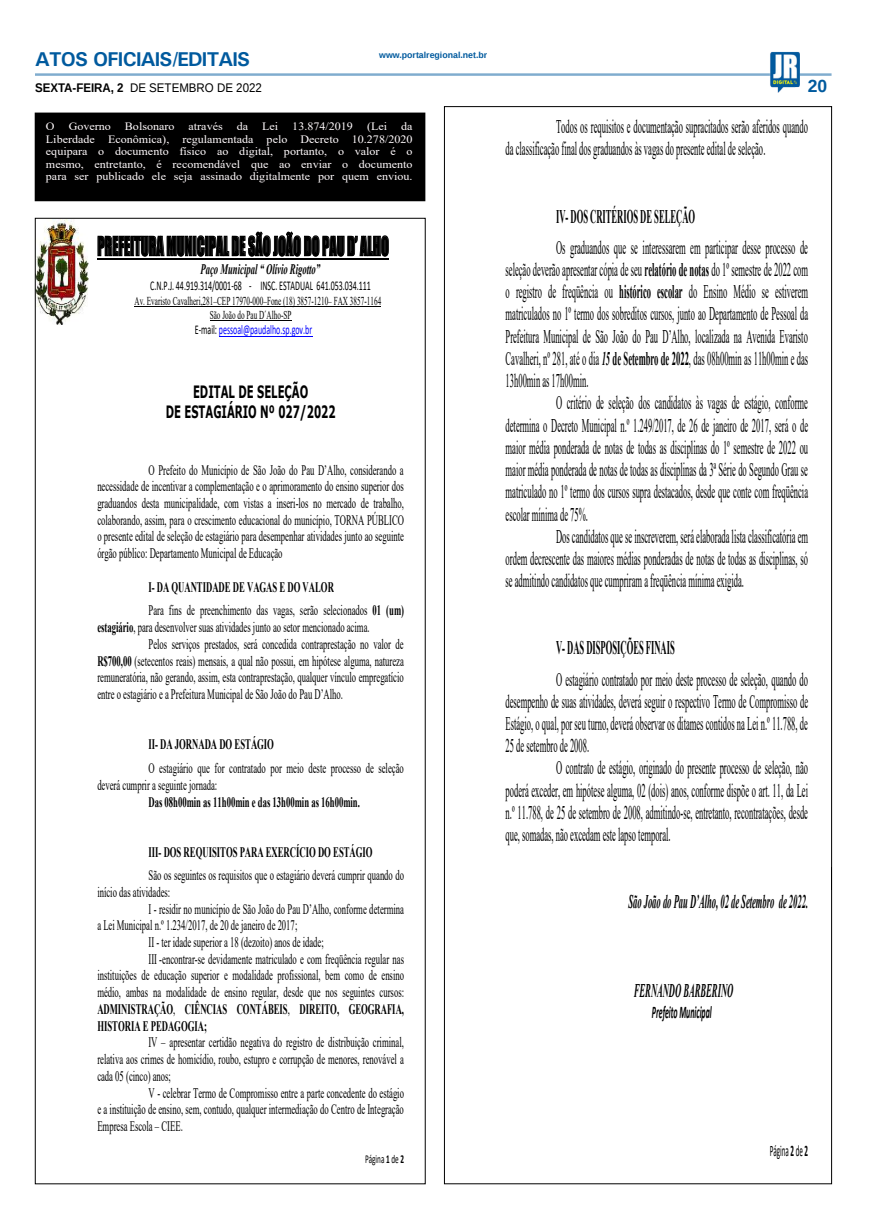
<style>
.page{position:relative;width:869px;height:1223px;background:#fff}
.page>*{position:absolute;margin:0;border:0;box-sizing:border-box;transform-origin:0 0}
.t1{font:24.25px "Impact";color:#000;scale:.6 1}
.TITULO_PG{font:700 20px "Univers";letter-spacing:-.04em;color:#005a9e}
.t2{font:19.38px/31.1px "Times New Roman";color:#000;scale:.44 1}
.t3{font:italic 700 19.38px "Times New Roman";color:#000;scale:.44 1}
.t4{font:italic 700 17.75px "Calibri";color:#000;scale:.44 1}
.TÍTULO{font:700 17.5px "Liberation Sans";color:#005a9e}
.t5{font:700 17px/20.6px "Verdana";color:#000;text-align:center;scale:.6 1}
.t6{font:16px "Calibri";color:#000;scale:.44 1}
.t7{font:14.5px/16.8px "Times New Roman";color:#000;scale:.6 1}
.t8{font:700 14.5px/17px "Times New Roman";color:#000;scale:.6 1}
.t9{font:italic 700 14.5px "Times New Roman";color:#000;scale:.6 1}
.t10{font:13.38px "Calibri";color:#000;scale:.6 1}
.t11{font:13.38px "Calibri";color:#00f;scale:.6 1}
.DATA_PG{font:12.5px "Liberation Sans";color:#000;scale:.92 1}
.t12{font:12px/13.8px "Times New Roman";letter-spacing:.005em;color:#000;scale:.6 1}
.t13{font:12px "Calibri";color:#000;scale:.6 1}
.t14{font:11.25px/12.5px "Times New Roman";color:#fffbfd;scale:1.07 1}
.DATA_PG-2{font:700 8.75px "Liberation Sans";color:#005a9e}
.s1{font-weight:700}
.s2{color:#000}
.s3{font-weight:400}
.s4{font-weight:700;font-style:italic}
</style>
<div class="page">
<hr style="left:35px;top:73px;width:796px;height:3px;background:#005a9e">
<img style="left:768px;top:52px;width:31px;height:41px">
<div style="left:35px;top:113px;width:389px;height:88px;background:#000"></div>
<img style="left:37px;top:220px;width:51px;height:105px">
<svg style="left:97px;top:231px;width:291px;height:26px"></svg>
<hr style="left:97px;top:258px;width:292px;height:1px;background:#000">
<hr style="left:135px;top:306px;width:246px;height:1px;background:#000">
<hr style="left:210px;top:320px;width:81px;height:1px;background:#000">
<hr style="left:219px;top:335px;width:93px;height:1px;background:#00f">
<p class="TITULO_PG" style="left:35px;top:47px;width:217px">ATOS OFICIAIS/EDITAIS</p>
<p class="DATA_PG" style="left:35px;top:81px;width:248px"><span class="s1">SEXTA-FEIRA, 2</span> DE SETEMBRO DE 2022</p>
<p class="DATA_PG-2" style="left:379px;top:49px;width:110px">www.portalregional.net.br</p>
<p class="t14" style="left:46px;top:120px;width:344px">O Governo Bolsonaro através da Lei 13.874/2019 (Lei da</p>
<p class="t14" style="left:46px;top:132px;width:344px">Liberdade Econômica), regulamentada pelo Decreto 10.278/2020</p>
<p class="t14" style="left:46px;top:145px;width:344px">equipara o documento físico ao digital, portanto, o valor é o</p>
<p class="t14" style="left:46px;top:157px;width:344px">mesmo, entretanto, é recomendável que ao enviar o documento para ser publicado ele seja assinado digitalmente por quem enviou.</p>
<p class="t1" style="left:97px;top:227px;width:487px">PREFEITURA MUNICIPAL DE SÃO JOÃO DO PAU D’ ALHO</p>
<p class="t9" style="left:200px;top:259px;width:201px">Paço Municipal “ Olívio Rigotto”</p>
<p class="t10" style="left:150px;top:276px;width:369px">C.N.P.J. 44.919.314/0001-68 - INSC. ESTADUAL 641.053.034.111</p>
<p class="t12" style="left:210px;top:293px;width:287px;text-indent:-75px">Av. Evaristo Cavalheri,281–CEP 17970-000–Fone (18) 3857-1210– FAX 3857-1164<br>São João do Pau D´Alho-SP</p>
<p class="t11" style="left:195px;top:320px;width:197px"><span class="s2">E-mail:</span> pessoal@paudalho.sp.gov.br</p>
<p class="t5" style="left:166px;top:381px;width:284px">EDITAL DE SELEÇÃO<br>DE ESTAGIÁRIO Nº 027/2022</p>
<p class="t7" style="left:97px;top:461px;width:512px;text-align:justify;text-indent:51px">O Prefeito do Município de São João do Pau D’Alho, considerando a necessidade de incentivar a complementação e o aprimoramento do ensino superior dos graduandos desta municipalidade, com vistas a inseri-los no mercado de trabalho, colaborando, assim, para o crescimento educacional do município, TORNA PÚBLICO o presente edital de seleção de estagiário para desempenhar atividades junto ao seguinte órgão público: Departamento Municipal de Educação</p>
<p class="t7" style="left:148px;top:575px;width:427px;line-height:23.4px"><span class="s1">I- DA QUANTIDADE DE VAGAS E DO VALOR<br></span>Para fins de preenchimento das vagas, serão selecionados <span class="s1">01 (um)</span></p>
<p class="t7" style="left:97px;top:618px;width:455px"><span class="s1">estagiário</span>, para desenvolver suas atividades junto ao setor mencionado acima.</p>
<p class="t7" style="left:148px;top:635px;width:427px">Pelos serviços prestados, será concedida contraprestação no valor de</p>
<p class="t7" style="left:97px;top:652px;width:512px"><span class="s1">R$700,00</span> (setecentos reais) mensais, a qual não possui, em hipótese alguma, natureza</p>
<p class="t7" style="left:97px;top:668px;width:512px">remuneratória, não gerando, assim, esta contraprestação, qualquer vínculo empregatício</p>
<p class="t7" style="left:97px;top:685px;width:411px">entre o estagiário e a Prefeitura Municipal de São João do Pau D’Alho.</p>
<p class="t7" style="left:148px;top:732px;width:427px;line-height:23.4px"><span class="s1">II- DA JORNADA DO ESTÁGIO<br></span>O estagiário que for contratado por meio deste processo de seleção</p>
<p class="t8" style="left:148px;top:775px;width:354px;text-indent:-51px"><span class="s3">deverá cumprir a seguinte jornada:<br></span>Das 08h00min as 11h00min e das 13h00min as 16h00min.</p>
<p class="t7" style="left:148px;top:839px;width:427px;line-height:23.4px"><span class="s1">III- DOS REQUISITOS PARA EXERCÍCIO DO ESTÁGIO<br></span>São os seguintes os requisitos que o estagiário deverá cumprir quando do</p>
<p class="t7" style="left:97px;top:883px;width:123px">início das atividades:</p>
<p class="t7" style="left:148px;top:899px;width:427px">I - residir no município de São João do Pau D’Alho, conforme determina</p>
<p class="t7" style="left:97px;top:916px;width:335px">a Lei Municipal n.º 1.234/2017, de 20 de janeiro de 2017;</p>
<p class="t7" style="left:148px;top:933px;width:294px">II - ter idade superior a 18 (dezoito) anos de idade;</p>
<p class="t7" style="left:148px;top:950px;width:427px">III -encontrar-se devidamente matriculado e com freqüência regular nas</p>
<p class="t7" style="left:97px;top:966px;width:512px">instituições de educação superior e modalidade profissional, bem como de ensino</p>
<p class="t7" style="left:97px;top:983px;width:512px">médio, ambas na modalidade de ensino regular, desde que nos seguintes cursos:</p>
<p class="t8" style="left:97px;top:1000px;width:512px">ADMINISTRAÇÃO<span class="s3">,</span> CIÊNCIAS CONTÁBEIS<span class="s3">,</span> DIREITO, GEOGRAFIA,</p>
<p class="t8" style="left:97px;top:1017px;width:184px">HISTORIA E PEDAGOGIA;</p>
<p class="t7" style="left:148px;top:1033px;width:427px">IV – apresentar certidão negativa do registro de distribuição criminal,</p>
<p class="t7" style="left:97px;top:1050px;width:512px">relativa aos crimes de homicídio, roubo, estupro e corrupção de menores, renovável a</p>
<p class="t7" style="left:97px;top:1067px;width:124px">cada 05 (cinco) anos;</p>
<p class="t7" style="left:148px;top:1083px;width:427px">V - celebrar Termo de Compromisso entre a parte concedente do estágio</p>
<p class="t7" style="left:97px;top:1100px;width:512px">e a instituição de ensino, sem, contudo, qualquer intermediação do Centro de Integração</p>
<p class="t7" style="left:97px;top:1117px;width:144px">Empresa Escola – CIEE.</p>
<p class="t13" style="left:365px;top:1150px;width:67px">Página <span class="s1">1</span> de <span class="s1">2</span></p>
<p class="TÍTULO" style="left:807px;top:74px;width:21px">20</p>
<p class="t2" style="left:505px;top:115px;width:688px;line-height:22.2px;text-indent:50px">Todos os requisitos e documentação supracitados serão aferidos quando da classificação final dos graduandos às vagas do presente edital de seleção.</p>
<p class="t2" style="left:556px;top:200px;width:574px"><span class="s1">IV- DOS CRITÉRIOS DE SELEÇÃO<br></span>Os graduandos que se interessarem em participar desse processo de</p>
<p class="t2" style="left:505px;top:253px;width:688px">seleção deverão apresentar cópia de seu <span class="s1">relatório de notas</span> do 1º semestre de 2022 com</p>
<p class="t2" style="left:505px;top:275px;width:688px">o registro de freqüência ou <span class="s1">histórico escolar</span> do Ensino Médio se estiverem</p>
<p class="t2" style="left:505px;top:298px;width:689px">matriculados no 1º termo dos sobreditos cursos, junto ao Departamento de Pessoal da</p>
<p class="t2" style="left:505px;top:320px;width:688px">Prefeitura Municipal de São João do Pau D’Alho, localizada na Avenida Evaristo</p>
<p class="t2" style="left:505px;top:342px;width:689px">Cavalheri, nº 281, até o dia <span class="s4">15</span> <span class="s1">de Setembro de 2022</span>, das 08h00min as 11h00min e das</p>
<p class="t2" style="left:505px;top:364px;width:190px">13h00min as 17h00min.</p>
<p class="t2" style="left:556px;top:387px;width:573px">O critério de seleção dos candidatos às vagas de estágio, conforme</p>
<p class="t2" style="left:505px;top:409px;width:688px">determina o Decreto Municipal n.º 1.249/2017, de 26 de janeiro de 2017, será o de</p>
<p class="t2" style="left:505px;top:431px;width:688px">maior média ponderada de notas de todas as disciplinas do 1º semestre de 2022 ou</p>
<p class="t2" style="left:505px;top:453px;width:688px">maior média ponderada de notas de todas as disciplinas da 3ª Série do Segundo Grau se</p>
<p class="t2" style="left:505px;top:475px;width:688px">matriculado no 1º termo dos cursos supra destacados, desde que conte com freqüência</p>
<p class="t2" style="left:505px;top:498px;width:189px">escolar mínima de 75%.</p>
<p class="t2" style="left:556px;top:520px;width:574px">Dos candidatos que se inscreverem, será elaborada lista classificatória em</p>
<p class="t2" style="left:505px;top:542px;width:688px">ordem decrescente das maiores médias ponderadas de notas de todas as disciplinas, só</p>
<p class="t2" style="left:505px;top:564px;width:543px">se admitindo candidatos que cumpriram a freqüência mínima exigida.</p>
<p class="t2" style="left:556px;top:631px;width:574px"><span class="s1">V- DAS DISPOSIÇÕES FINAIS<br></span>O estagiário contratado por meio deste processo de seleção, quando do</p>
<p class="t2" style="left:505px;top:685px;width:689px">desempenho de suas atividades, deverá seguir o respectivo Termo de Compromisso de</p>
<p class="t2" style="left:505px;top:707px;width:688px">Estágio, o qual, por seu turno, deverá observar os ditames contidos na Lei n.º 11.788, de</p>
<p class="t2" style="left:505px;top:729px;width:191px">25 de setembro de 2008.</p>
<p class="t2" style="left:556px;top:751px;width:574px">O contrato de estágio, originado do presente processo de seleção, não</p>
<p class="t2" style="left:505px;top:774px;width:688px">poderá exceder, em hipótese alguma, 02 (dois) anos, conforme dispõe o art. 11, da Lei</p>
<p class="t2" style="left:505px;top:796px;width:688px">n.º 11.788, de 25 de setembro de 2008, admitindo-se, entretanto, recontratações, desde</p>
<p class="t2" style="left:505px;top:818px;width:376px">que, somadas, não excedam este lapso temporal.</p>
<p class="t3" style="left:628px;top:887px;width:410px">São João do Pau D’Alho, 02 de Setembro de 2022.</p>
<p class="t3" style="left:633px;top:976px;width:227px">FERNANDO BARBERINO</p>
<p class="t4" style="left:651px;top:999px;width:138px">Prefeito Municipal</p>
<p class="t6" style="left:769px;top:1139px;width:89px">Página <span class="s1">2</span> de <span class="s1">2</span></p>
</div>
